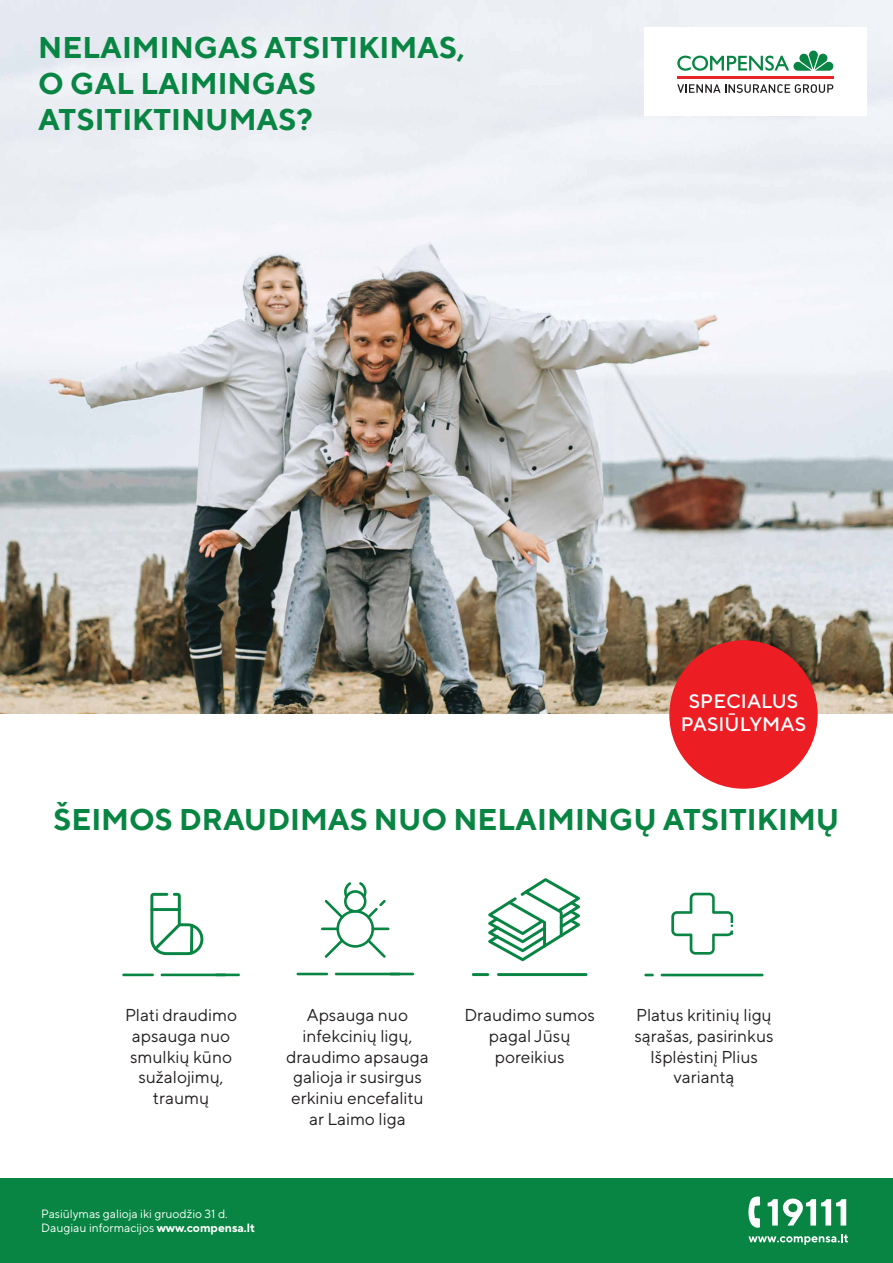
<style>
.page{position:relative;width:893px;height:1263px;background:#fff}
.page>*{position:absolute;margin:0;border:0;box-sizing:border-box;transform-origin:0 0}
.t1{font:700 30px/36px "TT Norms";color:#088543}
.t2{font:500 19.5px/23.4px "TT Norms";color:#fff;text-align:center}
.t3{font:17.25px/20.7px "TT Norms Pro";color:#231f20;text-align:center}
.t4{font:12px/13.5px "TT Norms Pro";color:#fff}
.s1{font-weight:700}
</style>
<div class="page">
<img style="left:0;top:55px;width:893px;height:658px">
<div style="left:0;top:1178px;width:893px;height:85px;background:#088543"></div>
<svg style="left:748px;top:1234px;width:100px;height:11px"></svg>
<svg style="left:768px;top:1198px;width:78px;height:27px"></svg>
<svg style="left:748px;top:1196px;width:12px;height:32px"></svg>
<hr style="left:161px;top:973px;width:65px;height:3px;background:#088543">
<hr style="left:215px;top:973px;width:25px;height:3px;background:#088543">
<hr style="left:122px;top:973px;width:32px;height:3px;background:#088543">
<svg style="left:150px;top:893px;width:53px;height:62px"></svg>
<hr style="left:190px;top:924px;width:3px;height:30px;background:#088543">
<hr style="left:335px;top:973px;width:66px;height:2px;background:#088543">
<hr style="left:389px;top:973px;width:25px;height:2px;background:#088543">
<hr style="left:297px;top:973px;width:31px;height:2px;background:#088543">
<hr style="left:371px;top:927px;width:18px;height:3px;background:#088543">
<svg style="left:325px;top:882px;width:61px;height:76px"></svg>
<hr style="left:321px;top:927px;width:18px;height:3px;background:#088543">
<hr style="left:497px;top:973px;width:90px;height:3px;background:#088543">
<hr style="left:472px;top:973px;width:17px;height:3px;background:#088543">
<svg style="left:488px;top:878px;width:92px;height:83px"></svg>
<hr style="left:661px;top:974px;width:102px;height:2px;background:#088543">
<svg style="left:644px;top:974px;width:10px;height:2px"></svg>
<svg style="left:671px;top:893px;width:62px;height:62px"></svg>
<div style="left:669px;top:640px;width:149px;height:149px;background:#ed1d24;border-radius:50%"></div>
<div style="left:644px;top:27px;width:222px;height:89px;background:#fff"></div>
<hr style="left:677px;top:76px;width:156px;height:3px;background:#eb2227">
<svg style="left:677px;top:84px;width:156px;height:9px"></svg>
<svg style="left:677px;top:51px;width:157px;height:20px"></svg>
<h1 class="t1" style="left:38px;top:29px;width:428px">NELAIMINGAS ATSITIKIMAS,<br>O GAL LAIMINGAS<br>ATSITIKTINUMAS?</h1>
<p class="t2" style="left:681px;top:689px;width:127px">SPECIALUS<br>PASIŪLYMAS</p>
<h1 class="t1" style="left:53px;top:800px;width:787px">ŠEIMOS DRAUDIMAS NUO NELAIMINGŲ ATSITIKIMŲ</h1>
<p class="t3" style="left:125px;top:1004px;width:114px">Plati draudimo apsauga nuo smulkių kūno sužalojimų, traumų</p>
<p class="t3" style="left:286px;top:1004px;width:144px">Apsauga nuo infekcinių ligų, draudimo apsauga galioja ir susirgus erkiniu encefalitu ar Laimo liga</p>
<p class="t3" style="left:464px;top:1004px;width:132px">Draudimo sumos pagal Jūsų poreikius</p>
<p class="t3" style="left:634px;top:1004px;width:141px">Platus kritinių ligų sąrašas, pasirinkus<br>Išplėstinį Plius variantą</p>
<p class="t4" style="left:41px;top:1207px;width:215px">Pasiūlymas galioja iki gruodžio 31 d.<br>Daugiau informacijos <span class="s1">www.compensa.lt</span></p>
</div>
